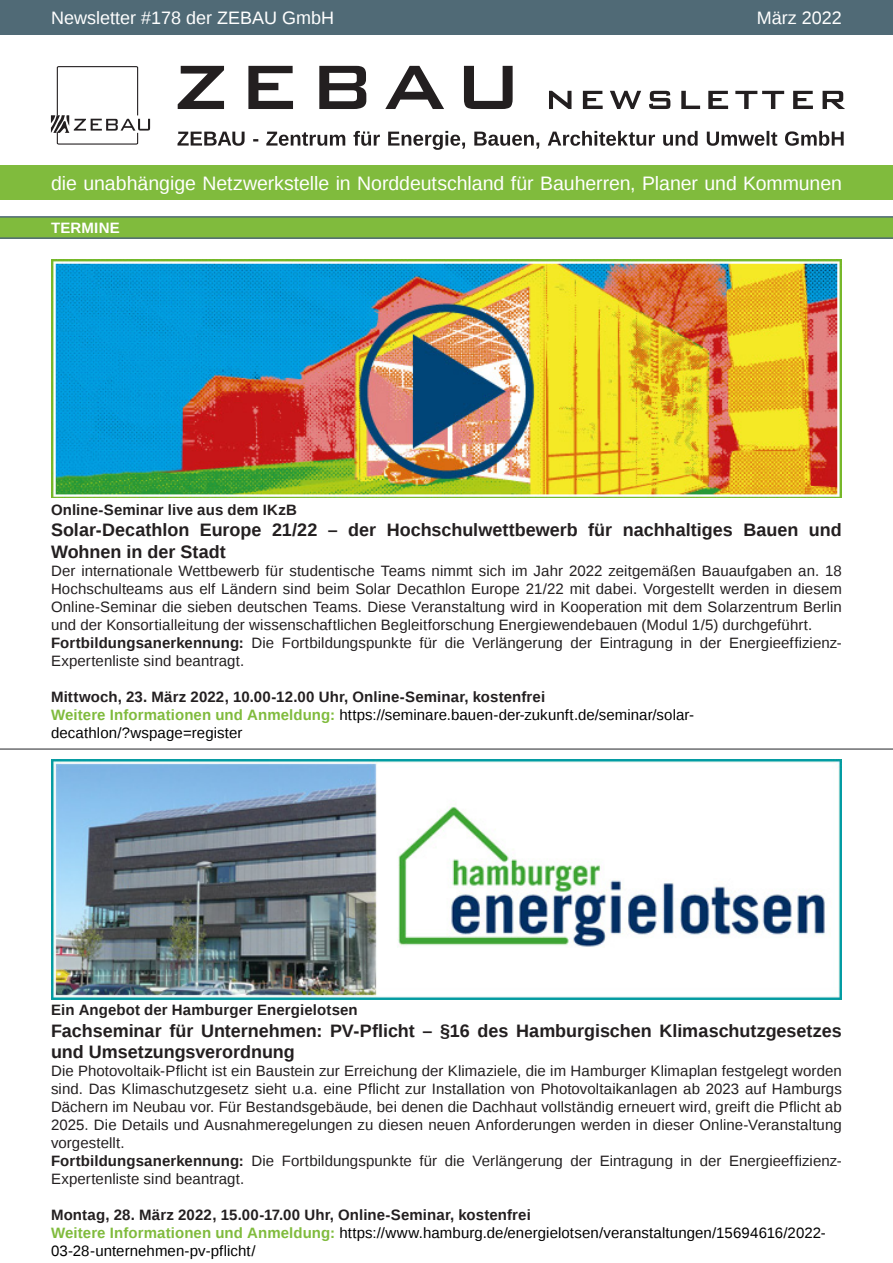
<style>
.page{position:relative;width:893px;height:1263px;background:#fff}
.page>*{position:absolute;margin:0;border:0;box-sizing:border-box;transform-origin:0 0}
.t1{font:19.5px "Liberation Sans";letter-spacing:-.005em;color:#fff}
.Überschrift{font:700 18px/21.6px "Liberation Sans";color:#231f20}
.t2{font:18px "Liberation Sans";color:#fff}
.Überschrift-2{font:15px/18px "Liberation Sans";letter-spacing:.005em;color:#231f20;text-align:justify}
.Überschrift-3{font:15px/18px "Liberation Sans";letter-spacing:.005em;color:#000}
.Überschrift-4{font:700 15px "Liberation Sans";letter-spacing:.01em;color:#231f20}
.t3{font:700 15px "Liberation Sans";letter-spacing:.015em;color:#fff}
.s1{font-weight:700}
.s2{font-weight:700;color:#80bb3d}
</style>
<div class="page">
<div style="left:0;top:0;width:893px;height:34px;background:#506a76"></div>
<div style="left:0;top:166px;width:893px;height:34px;background:#80bb3d"></div>
<svg style="left:178px;top:66px;width:667px;height:43px"></svg>
<svg style="left:177px;top:131px;width:667px;height:19px"></svg>
<svg style="left:51px;top:66px;width:99px;height:79px"></svg>
<div style="left:0;top:217px;width:893px;height:21px;background:#80bb3d"></div>
<hr style="left:0;top:237px;width:893px;height:2px;background:#506a76">
<hr style="left:0;top:216px;width:893px;height:2px;background:#506a76">
<hr style="left:0;top:748px;width:893px;height:2px;background:#6c6d70">
<img style="left:51px;top:759px;width:791px;height:240px">
<img style="left:51px;top:259px;width:791px;height:239px">
<p class="t2" style="left:51px;top:7px;width:285px">Newsletter #178 der ZEBAU GmbH</p>
<p class="t2" style="left:757px;top:7px;width:87px">März 2022</p>
<h1 class="t1" style="left:51px;top:172px;width:792px">die unabhängige Netzwerkstelle in Norddeutschland für Bauherren, Planer und Kommunen</h1>
<p class="t3" style="left:51px;top:217px;width:70px">TERMINE</p>
<p class="Überschrift-4" style="left:51px;top:499px;width:247px">Online-Seminar live aus dem IKzB</p>
<p class="Überschrift" style="left:51px;top:519px;width:792px">Solar-Decathlon Europe 21/22 – der Hochschulwettbewerb für nachhaltiges Bauen und<br>Wohnen in der Stadt</p>
<p class="Überschrift-2" style="left:51px;top:562px;width:792px">Der internationale Wettbewerb für studentische Teams nimmt sich im Jahr 2022 zeitgemäßen Bauaufgaben an. 18<br>Hochschulteams aus elf Ländern sind beim Solar Decathlon Europe 21/22 mit dabei. Vorgestellt werden in diesem Online-Seminar die sieben deutschen Teams. Diese Veranstaltung wird in Kooperation mit dem Solarzentrum Berlin und der Konsortialleitung der wissenschaftlichen Begleitforschung Energiewendebauen (Modul 1/5) durchgeführt.</p>
<p class="Überschrift-2" style="left:51px;top:634px;width:792px"><span class="s1">Fortbildungsanerkennung:</span> Die Fortbildungspunkte für die Verlängerung der Eintragung in der Energieeffizienz-<br>Expertenliste sind beantragt.</p>
<p class="Überschrift-4" style="left:51px;top:686px;width:496px">Mittwoch, 23. März 2022, 10.00-12.00 Uhr, Online-Seminar, kostenfrei</p>
<p class="Überschrift-3" style="left:51px;top:706px;width:644px"><span class="s2">Weitere Informationen und Anmeldung:</span> https://seminare.bauen-der-zukunft.de/seminar/solar&shy;decathlon/?wspage=register</p>
<p class="Überschrift-4" style="left:51px;top:999px;width:308px">Ein Angebot der Hamburger Energielotsen</p>
<p class="Überschrift" style="left:51px;top:1019px;width:792px">Fachseminar für Unternehmen: PV-Pflicht – §16 des Hamburgischen Klimaschutzgesetzes und Umsetzungsverordnung</p>
<p class="Überschrift-2" style="left:51px;top:1063px;width:792px">Die Photovoltaik-Pflicht ist ein Baustein zur Erreichung der Klimaziele, die im Hamburger Klimaplan festgelegt worden sind. Das Klimaschutzgesetz sieht u.a. eine Pflicht zur Installation von Photovoltaikanlagen ab 2023 auf Hamburgs Dächern im Neubau vor. Für Bestandsgebäude, bei denen die Dachhaut vollständig erneuert wird, greift die Pflicht ab 2025. Die Details und Ausnahmeregelungen zu diesen neuen Anforderungen werden in dieser Online-Veranstaltung vorgestellt.</p>
<p class="Überschrift-2" style="left:51px;top:1153px;width:792px"><span class="s1">Fortbildungsanerkennung:</span> Die Fortbildungspunkte für die Verlängerung der Eintragung in der Energieeffizienz-<br>Expertenliste sind beantragt.</p>
<p class="Überschrift-4" style="left:51px;top:1205px;width:481px">Montag, 28. März 2022, 15.00-17.00 Uhr, Online-Seminar, kostenfrei</p>
<p class="Überschrift-3" style="left:51px;top:1225px;width:776px"><span class="s2">Weitere Informationen und Anmeldung:</span> https://www.hamburg.de/energielotsen/veranstaltungen/15694616/2022-<br>03-28-unternehmen-pv-pflicht/</p>
</div>
